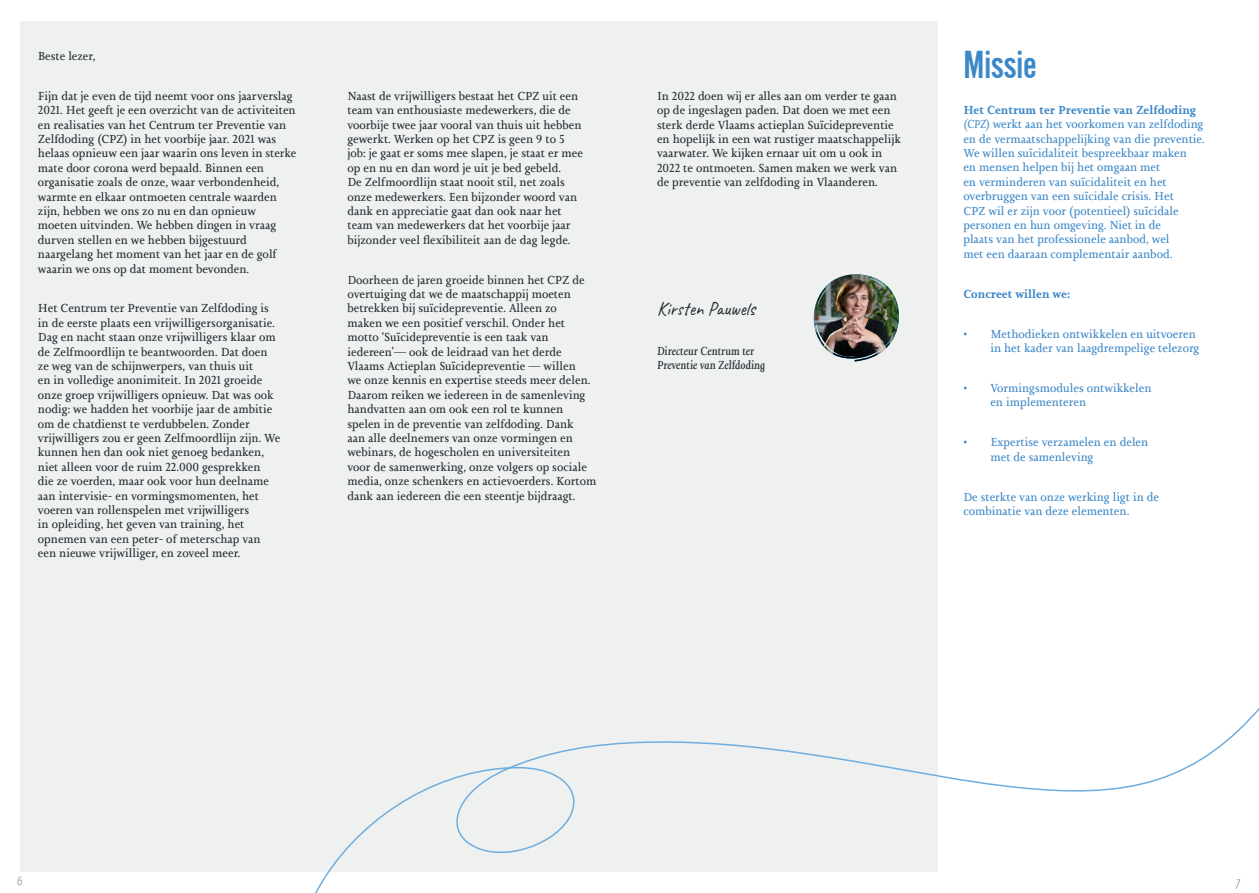
<style>
.page{position:relative;width:1259px;height:893px;background:#fff}
.page>*{position:absolute;margin:0;border:0;box-sizing:border-box;transform-origin:0 0}
.t1{font:40.5px "Alternate Gothic Com No 2";color:#3b87c7}
.Brood{font:19.5px "Caveat";color:#222a30;scale:.95 1}
.t2{font:16.5px "Amadeo Std";color:#758690}
.Brood-2{font:12px/14.4px "Joanna Nova";color:#222a30;scale:.95 1}
.Brood-3{font:12px/14.4px "Joanna Nova";color:#3b87c7;scale:.95 1}
.Brood-4{font:italic 12px/14.4px "Joanna Nova";color:#222a30;scale:.95 1}
.Brood-5{font:700 12px "Joanna Nova";color:#3b87c7;scale:.95 1}
.s1{font-weight:700}
.s2{font-style:italic}
</style>
<div class="page">
<div style="left:20px;top:21px;width:918px;height:851px;background:#eff0f0"></div>
<svg style="left:315px;top:708px;width:944px;height:185px"></svg>
<img style="left:814px;top:274px;width:85px;height:88px">
<p class="Brood-2" style="left:38px;top:49px;width:62px">Beste lezer,</p>
<p class="Brood-2" style="left:38px;top:88px;width:274px">Fijn dat je even de tijd neemt voor ons jaarverslag 2021. Het geeft je een overzicht van de activiteiten en realisaties van het Centrum ter Preventie van Zelfdoding (CPZ) in het voorbije jaar. 2021 was helaas opnieuw een jaar waarin ons leven in sterke mate door corona werd bepaald. Binnen een organisatie zoals de onze, waar verbondenheid, warmte en elkaar ontmoeten centrale waarden zijn, hebben we ons zo nu en dan opnieuw moeten uitvinden. We hebben dingen in vraag durven stellen en we hebben bijgestuurd naargelang het moment van het jaar en de golf waarin we ons op dat moment bevonden.</p>
<p class="Brood-2" style="left:38px;top:301px;width:257px">Het Centrum ter Preventie van Zelfdoding is in de eerste plaats een vrijwilligersorganisatie.<br>Dag en nacht staan onze vrijwilligers klaar om de Zelfmoordlijn te beantwoorden. Dat doen ze weg van de schijnwerpers, van thuis uit<br>en in volledige anonimiteit. In 2021 groeide onze groep vrijwilligers opnieuw. Dat was ook nodig: we hadden het voorbije jaar de ambitie om de chatdienst te verdubbelen. Zonder vrijwilligers zou er geen Zelfmoordlijn zijn. We kunnen hen dan ook niet genoeg bedanken, niet alleen voor de ruim 22.000 gesprekken<br>die ze voerden, maar ook voor hun deelname aan intervisie- en vormingsmomenten, het voeren van rollenspelen met vrijwilligers<br>in opleiding, het geven van training, het opnemen van een peter- of meterschap van een nieuwe vrijwilliger, en zoveel meer.</p>
<p class="Brood-2" style="left:347px;top:88px;width:249px">Naast de vrijwilligers bestaat het CPZ uit een team van enthousiaste medewerkers, die de voorbije twee jaar vooral van thuis uit hebben gewerkt. Werken op het CPZ is geen 9 to 5 job: je gaat er soms mee slapen, je staat er mee op en nu en dan word je uit je bed gebeld.<br>De Zelfmoordlijn staat nooit stil, net zoals onze medewerkers. Een bijzonder woord van dank en appreciatie gaat dan ook naar het team van medewerkers dat het voorbije jaar bijzonder veel flexibiliteit aan de dag legde.</p>
<p class="Brood-2" style="left:347px;top:272px;width:264px">Doorheen de jaren groeide binnen het CPZ de overtuiging dat we de maatschappij moeten betrekken bij suïcidepreventie. Alleen zo<br>maken we een positief verschil. Onder het motto ‘Suïcidepreventie is een taak van iedereen’— ook de leidraad van het derde Vlaams Actieplan Suïcidepreventie — willen<br>we onze kennis en expertise steeds meer delen.<br>Daarom reiken we iedereen in de samenleving handvatten aan om ook een rol te kunnen spelen in de preventie van zelfdoding. Dank<br>aan alle deelnemers van onze vormingen en webinars, de hogescholen en universiteiten voor de samenwerking, onze volgers op sociale media, onze schenkers en actievoerders. Kortom dank aan iedereen die een steentje bijdraagt.</p>
<p class="Brood-2" style="left:657px;top:88px;width:258px">In 2022 doen wij er alles aan om verder te gaan op de ingeslagen paden. Dat doen we met een sterk derde Vlaams actieplan Suïcidepreventie en hopelijk in een wat rustiger maatschappelijk vaarwater. We kijken ernaar uit om u ook in 2022 te ontmoeten. Samen maken we werk van de preventie van zelfdoding in Vlaanderen.</p>
<p class="Brood" style="left:657px;top:296px;width:105px">Kirsten Pauwels</p>
<p class="Brood-4" style="left:657px;top:343px;width:115px">Directeur Centrum ter<br>Preventie van Zelfdoding</p>
<h1 class="t1" style="left:963px;top:44px;width:75px">Missie</h1>
<p class="Brood-3" style="left:963px;top:102px;width:256px"><span class="s1">Het Centrum ter Preventie van Zelfdoding </span><span class="s2">(CPZ)</span> werkt aan het voorkomen van zelfdoding en de vermaatschappelijking van die preventie.<br>We willen suïcidaliteit bespreekbaar maken<br>en mensen helpen bij het omgaan met<br>en verminderen van suïcidaliteit en het overbruggen van een suïcidale crisis. Het<br>CPZ wil er zijn voor (potentieel) suïcidale personen en hun omgeving. Niet in de<br>plaats van het professionele aanbod, wel<br>met een daaraan complementair aanbod.</p>
<p class="Brood-5" style="left:963px;top:286px;width:114px">Concreet willen we:</p>
<p class="Brood-3" style="left:990px;top:326px;width:222px;text-indent:-27px">• Methodieken ontwikkelen en uitvoeren in het kader van laagdrempelige telezorg</p>
<p class="Brood-3" style="left:990px;top:381px;width:171px;text-indent:-27px">• Vormingsmodules ontwikkelen en implementeren</p>
<p class="Brood-3" style="left:990px;top:435px;width:168px;text-indent:-27px">• Expertise verzamelen en delen met de samenleving</p>
<p class="Brood-3" style="left:963px;top:489px;width:208px">De sterkte van onze werking ligt in de combinatie van deze elementen.</p>
<h3 class="t2" style="left:16px;top:873px;width:9px">6</h3>
<h3 class="t2" style="left:1235px;top:873px;width:7px">7</h3>
</div>
